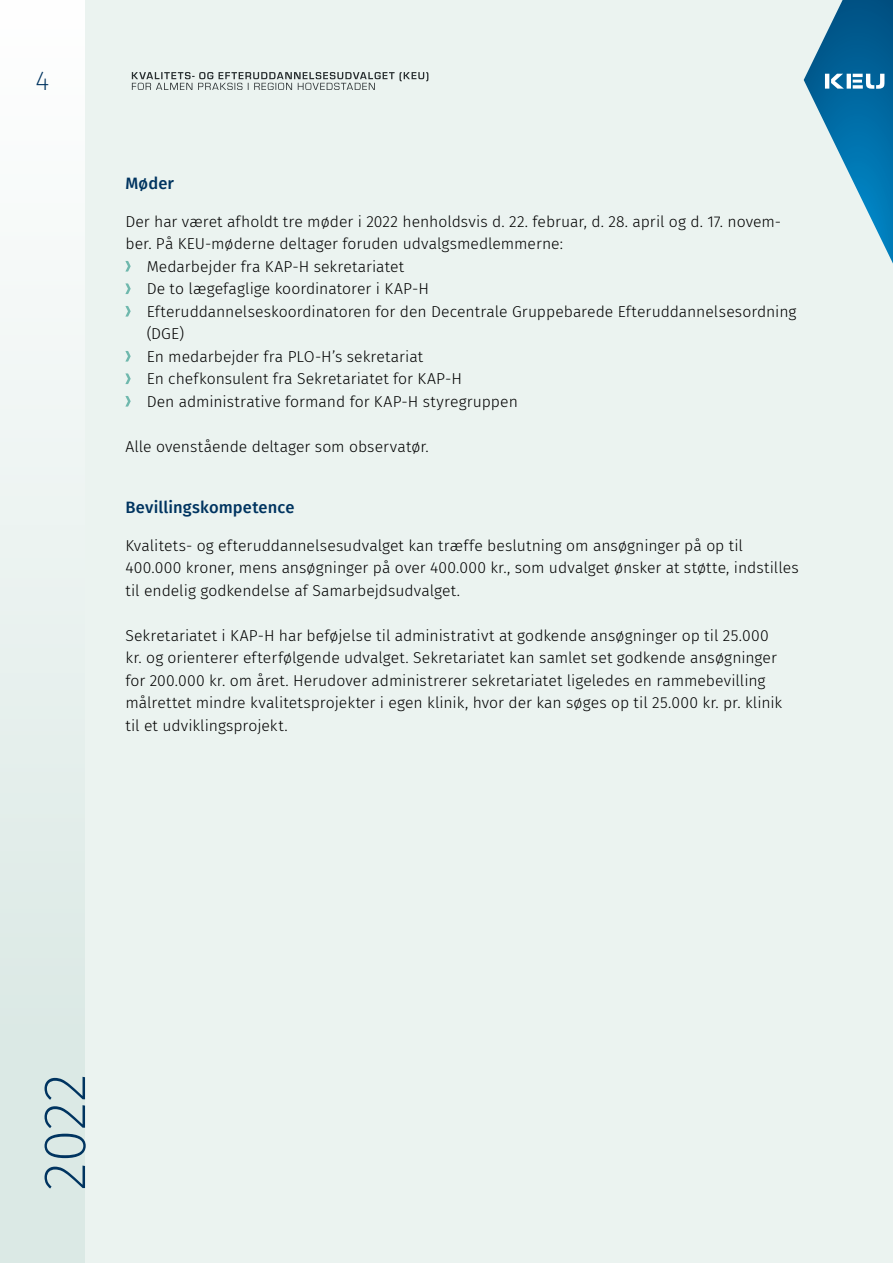
<style>
.page{position:relative;width:893px;height:1263px;background:#fff}
.page>*{position:absolute;margin:0;border:0;box-sizing:border-box;transform-origin:0 0}
.t1{font:200 60px "Fira Sans";color:#003460}
.t2{font:200 27px "Fira Sans";color:#003460}
.Tertiary{font:500 16.5px "Fira Sans";letter-spacing:.01em;color:#003460}
.Text{font:300 15.75px/22.5px "Fira Sans";color:#000}
.Bullets{font:300 15.75px/22.5px "Fira Sans";color:#000}
</style>
<div class="page">
<div style="left:85px;top:0;width:808px;height:1263px;background:#ebf3f0"></div>
<svg style="left:125px;top:261px;width:6px;height:11px"></svg>
<svg style="left:125px;top:283px;width:6px;height:11px"></svg>
<svg style="left:125px;top:306px;width:6px;height:11px"></svg>
<svg style="left:125px;top:351px;width:6px;height:11px"></svg>
<svg style="left:125px;top:373px;width:6px;height:11px"></svg>
<svg style="left:125px;top:396px;width:6px;height:11px"></svg>
<div style="left:0;top:0;width:85px;height:1263px;background:linear-gradient(to bottom,#fdfefe,#d6e6e1)"></div>
<svg style="left:132px;top:72px;width:296px;height:18px"></svg>
<svg style="left:804px;top:0;width:89px;height:264px"></svg>
<h2 class="t2" style="left:36px;top:62px;width:15px">4</h2>
<p class="Tertiary" style="left:125px;top:170px;width:50px">Møder</p>
<p class="Text" style="left:125px;top:210px;width:657px">Der har været afholdt tre møder i 2022 henholdsvis d. 22. februar, d. 28. april og d. 17. novem&shy;ber. På KEU-møderne deltager foruden udvalgsmedlemmerne:</p>
<p class="Bullets" style="left:147px;top:255px;width:259px">Medarbejder fra KAP-H sekretariatet</p>
<p class="Bullets" style="left:147px;top:277px;width:284px">De to lægefaglige koordinatorer i KAP-H</p>
<p class="Bullets" style="left:147px;top:300px;width:651px">Efteruddannelseskoordinatoren for den Decentrale Gruppebarede Efteruddannelsesordning (DGE)</p>
<p class="Bullets" style="left:147px;top:345px;width:278px">En medarbejder fra PLO-H’s sekretariat</p>
<p class="Bullets" style="left:147px;top:367px;width:317px">En chefkonsulent fra Sekretariatet for KAP-H</p>
<p class="Bullets" style="left:147px;top:390px;width:373px">Den administrative formand for KAP-H styregruppen</p>
<p class="Text" style="left:125px;top:435px;width:305px">Alle ovenstående deltager som observatør.</p>
<p class="Tertiary" style="left:125px;top:494px;width:171px">Bevillingskompetence</p>
<p class="Text" style="left:125px;top:534px;width:675px">Kvalitets- og efteruddannelsesudvalget kan træffe beslutning om ansøgninger på op til<br>400.000 kroner, mens ansøgninger på over 400.000 kr., som udvalget ønsker at støtte, indstilles til endelig godkendelse af Samarbejdsudvalget.</p>
<p class="Text" style="left:125px;top:624px;width:658px">Sekretariatet i KAP-H har beføjelse til administrativt at godkende ansøgninger op til 25.000 kr. og orienterer efterfølgende udvalget. Sekretariatet kan samlet set godkende ansøgninger for 200.000 kr. om året. Herudover administrerer sekretariatet ligeledes en rammebevilling målrettet mindre kvalitetsprojekter i egen klinik, hvor der kan søges op til 25.000 kr. pr. klinik til et udviklingsprojekt.</p>
<h1 class="t1" style="left:22px;top:1191px;width:119px;rotate:-90deg">2022</h1>
</div>
